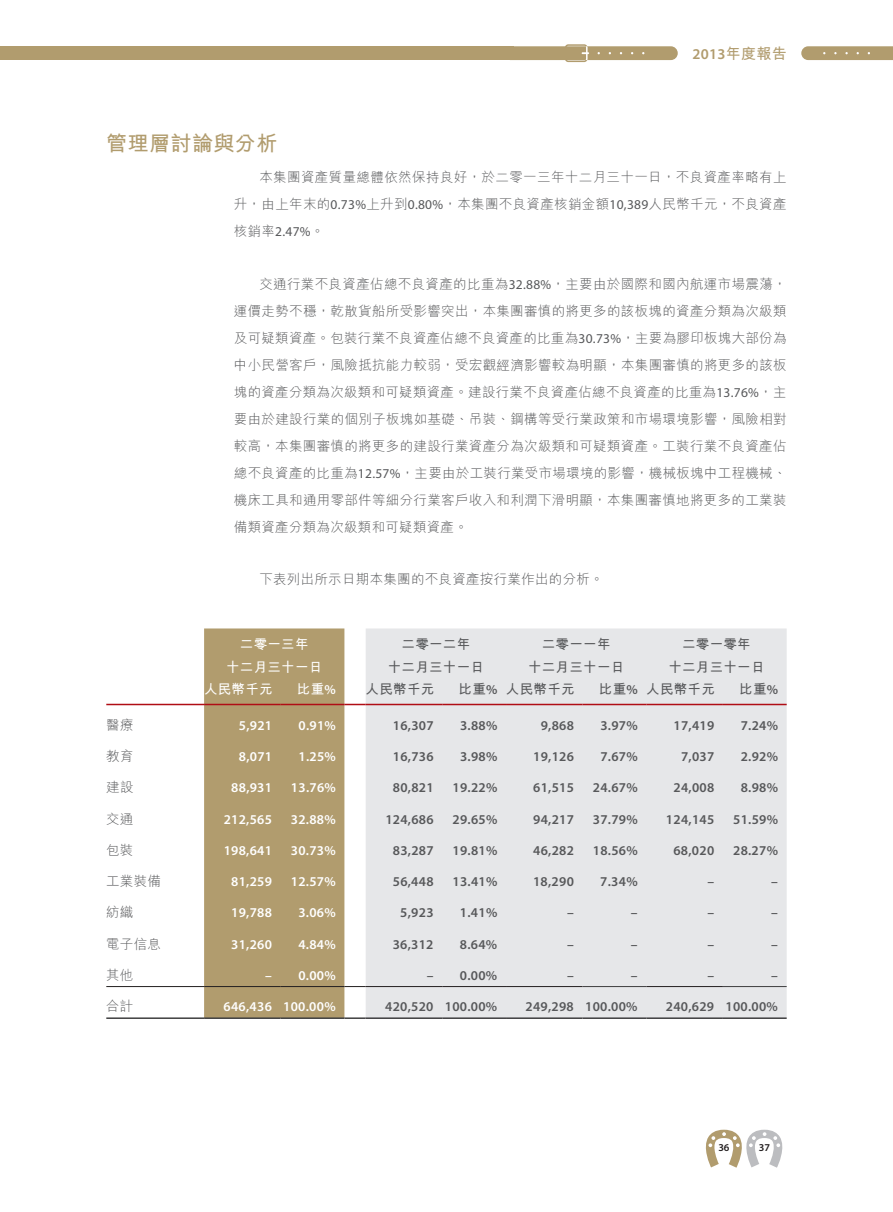
<style>
.page{position:relative;width:893px;height:1212px;background:#fff}
.page>*{position:absolute;margin:0;border:0;box-sizing:border-box;transform-origin:0 0}
.t1{font:700 21px "M Hei HK";letter-spacing:.02em;color:#b19c6e}
.t2{font:600 15px "Myriad Pro";color:#b19c6e}
.t3{font:300 13.5px/27px "M Hei HK";letter-spacing:.025em;color:#57585a;text-align:right}
.t4{font:600 13.5px "Myriad Pro";letter-spacing:.02em;color:#57585a}
.t5{font:600 13.5px "Myriad Pro";letter-spacing:.02em;color:#fff}
.t6{font:700 13.5px/22.5px "M Hei HK";letter-spacing:.02em;color:#57585a;text-align:center}
.t7{font:700 13.5px/22.5px "M Hei HK";letter-spacing:.02em;color:#fff;text-align:center}
.t8{font:13.5px "Myriad Pro";color:#57585a}
.t9{font:600 10.5px "Myriad Pro";color:#231f20}
.s1{font-family:"M Hei HK";font-weight:700}
.s2{font-family:"Myriad Pro";font-weight:400}
.s3{font-family:"M Hei HK";font-weight:300}
.s4{font-family:"Myriad Pro";font-weight:600}
</style>
<div class="page">
<svg style="left:705px;top:1130px;width:78px;height:38px"></svg>
<div style="left:0;top:46px;width:514px;height:14px;background:#b19c6e"></div>
<svg style="left:801px;top:46px;width:92px;height:14px"></svg>
<svg style="left:510px;top:44px;width:168px;height:18px"></svg>
<div style="left:204px;top:628px;width:140px;height:389px;background:#b19c6e"></div>
<div style="left:366px;top:628px;width:421px;height:389px;background:#e6e7e9"></div>
<hr style="left:106px;top:704px;width:98px;height:1px;background:#b00d15">
<hr style="left:204px;top:704px;width:77px;height:1px;background:#b00d15">
<hr style="left:281px;top:704px;width:63px;height:1px;background:#b00d15">
<svg style="left:344px;top:704px;width:22px;height:1px"></svg>
<hr style="left:366px;top:704px;width:76px;height:1px;background:#b00d15">
<hr style="left:442px;top:704px;width:64px;height:1px;background:#b00d15">
<hr style="left:506px;top:704px;width:77px;height:1px;background:#b00d15">
<hr style="left:583px;top:704px;width:63px;height:1px;background:#b00d15">
<hr style="left:646px;top:704px;width:77px;height:1px;background:#b00d15">
<hr style="left:723px;top:704px;width:64px;height:1px;background:#b00d15">
<hr style="left:106px;top:986px;width:98px;height:1px;background:#231f20">
<hr style="left:204px;top:986px;width:77px;height:1px;background:#231f20">
<hr style="left:281px;top:986px;width:63px;height:1px;background:#231f20">
<svg style="left:344px;top:986px;width:22px;height:1px"></svg>
<hr style="left:366px;top:986px;width:76px;height:1px;background:#231f20">
<hr style="left:442px;top:986px;width:64px;height:1px;background:#231f20">
<hr style="left:506px;top:986px;width:77px;height:1px;background:#231f20">
<hr style="left:646px;top:986px;width:77px;height:1px;background:#231f20">
<hr style="left:583px;top:986px;width:63px;height:1px;background:#3e3e3f">
<hr style="left:723px;top:986px;width:64px;height:1px;background:#3e3e3f">
<hr style="left:106px;top:1017px;width:98px;height:2px;background:#3e3e3f">
<hr style="left:204px;top:1017px;width:77px;height:2px;background:#3e3e3f">
<hr style="left:281px;top:1017px;width:63px;height:2px;background:#3e3e3f">
<hr style="left:344px;top:1017px;width:22px;height:2px;background:#3e3e3f">
<hr style="left:366px;top:1017px;width:76px;height:2px;background:#3e3e3f">
<hr style="left:442px;top:1017px;width:64px;height:2px;background:#3e3e3f">
<hr style="left:506px;top:1017px;width:77px;height:2px;background:#3e3e3f">
<hr style="left:583px;top:1017px;width:63px;height:2px;background:#3e3e3f">
<hr style="left:646px;top:1017px;width:77px;height:2px;background:#3e3e3f">
<hr style="left:723px;top:1017px;width:64px;height:2px;background:#3e3e3f">
<h1 class="t1" style="left:106px;top:128px;width:173px">管理層討論與分析</h1>
<p class="t2" style="left:692px;top:44px;width:96px">2013<span class="s1">年度報告</span></p>
<p class="t3" style="left:234px;top:163px;width:554px">本集團資產質量總體依然保持良好，於二零一三年十二月三十一日，不良資產率略有上<br>升，由上年末的<span class="s2">0.73%</span>上升到<span class="s2">0.80%</span>，本集團不良資產核銷金額<span class="s2">10,389</span>人民幣千元，不良資產</p>
<p class="t8" style="left:234px;top:223px;width:92px"><span class="s3">核銷率</span>2.47%<span class="s3">。</span></p>
<p class="t3" style="left:234px;top:270px;width:554px;text-align:justify;text-indent:26px">交通行業不良資產佔總不良資產的比重為<span class="s2">32.88%</span>，主要由於國際和國內航運市場震蕩，運價走勢不穩，乾散貨船所受影響突出，本集團審慎的將更多的該板塊的資產分類為次級類及可疑類資產。包裝行業不良資產佔總不良資產的比重為<span class="s2">30.73%</span>，主要為膠印板塊大部份為中小民營客戶，風險抵抗能力較弱，受宏觀經濟影響較為明顯，本集團審慎的將更多的該板塊的資產分類為次級類和可疑類資產。建設行業不良資產佔總不良資產的比重為<span class="s2">13.76%</span>，主要由於建設行業的個別子板塊如基礎、吊裝、鋼構等受行業政策和市場環境影響，風險相對較高，本集團審慎的將更多的建設行業資產分為次級類和可疑類資產。工裝行業不良資產佔總不良資產的比重為<span class="s2">12.57%</span>，主要由於工裝行業受市場環境的影響，機械板塊中工程機械、機床工具和通用零部件等細分行業客戶收入和利潤下滑明顯，本集團審慎地將更多的工業裝備類資產分類為次級類和可疑類資產。</p>
<p class="t3" style="left:259px;top:565px;width:346px">下表列出所示日期本集團的不良資產按行業作出的分析。</p>
<p class="t7" style="left:226px;top:632px;width:98px">二零一三年<br>十二月三十一日</p>
<p class="t6" style="left:388px;top:632px;width:98px">二零一二年<br>十二月三十一日</p>
<p class="t6" style="left:528px;top:632px;width:98px">二零一一年<br>十二月三十一日</p>
<p class="t6" style="left:668px;top:632px;width:98px">二零一零年<br>十二月三十一日</p>
<p class="t7" style="left:204px;top:677px;width:70px">人民幣千元</p>
<p class="t7" style="left:297px;top:677px;width:40px">比重<span class="s4">%</span></p>
<p class="t6" style="left:366px;top:677px;width:70px">人民幣千元</p>
<p class="t6" style="left:459px;top:677px;width:118px">比重<span class="s4">%</span> 人民幣千元</p>
<p class="t6" style="left:599px;top:677px;width:118px">比重<span class="s4">%</span> 人民幣千元</p>
<p class="t6" style="left:739px;top:677px;width:40px">比重<span class="s4">%</span></p>
<p class="t3" style="left:106px;top:711px;width:29px">醫療</p>
<p class="t5" style="left:239px;top:717px;width:35px">5,921</p>
<p class="t5" style="left:298px;top:717px;width:39px">0.91%</p>
<p class="t4" style="left:393px;top:717px;width:42px">16,307</p>
<p class="t4" style="left:460px;top:717px;width:39px">3.88%</p>
<p class="t4" style="left:541px;top:717px;width:35px">9,868</p>
<p class="t4" style="left:600px;top:717px;width:39px">3.97%</p>
<p class="t4" style="left:673px;top:717px;width:42px">17,419</p>
<p class="t4" style="left:741px;top:717px;width:39px">7.24%</p>
<p class="t3" style="left:106px;top:742px;width:29px">教育</p>
<p class="t5" style="left:239px;top:748px;width:35px">8,071</p>
<p class="t5" style="left:298px;top:748px;width:39px">1.25%</p>
<p class="t4" style="left:393px;top:748px;width:42px">16,736</p>
<p class="t4" style="left:460px;top:748px;width:39px">3.98%</p>
<p class="t4" style="left:533px;top:748px;width:42px">19,126</p>
<p class="t4" style="left:600px;top:748px;width:39px">7.67%</p>
<p class="t4" style="left:681px;top:748px;width:35px">7,037</p>
<p class="t4" style="left:741px;top:748px;width:39px">2.92%</p>
<p class="t3" style="left:106px;top:773px;width:29px">建設</p>
<p class="t5" style="left:231px;top:779px;width:42px">88,931</p>
<p class="t5" style="left:291px;top:779px;width:46px">13.76%</p>
<p class="t4" style="left:393px;top:779px;width:42px">80,821</p>
<p class="t4" style="left:453px;top:779px;width:46px">19.22%</p>
<p class="t4" style="left:533px;top:779px;width:42px">61,515</p>
<p class="t4" style="left:593px;top:779px;width:46px">24.67%</p>
<p class="t4" style="left:673px;top:779px;width:42px">24,008</p>
<p class="t4" style="left:741px;top:779px;width:39px">8.98%</p>
<p class="t3" style="left:106px;top:804px;width:29px">交通</p>
<p class="t5" style="left:224px;top:810px;width:50px">212,565</p>
<p class="t5" style="left:291px;top:810px;width:46px">32.88%</p>
<p class="t4" style="left:385px;top:810px;width:50px">124,686</p>
<p class="t4" style="left:452px;top:810px;width:46px">29.65%</p>
<p class="t4" style="left:533px;top:810px;width:42px">94,217</p>
<p class="t4" style="left:593px;top:810px;width:46px">37.79%</p>
<p class="t4" style="left:666px;top:810px;width:50px">124,145</p>
<p class="t4" style="left:733px;top:810px;width:46px">51.59%</p>
<p class="t3" style="left:106px;top:836px;width:29px">包裝</p>
<p class="t5" style="left:224px;top:842px;width:50px">198,641</p>
<p class="t5" style="left:291px;top:842px;width:46px">30.73%</p>
<p class="t4" style="left:393px;top:842px;width:42px">83,287</p>
<p class="t4" style="left:452px;top:842px;width:46px">19.81%</p>
<p class="t4" style="left:533px;top:842px;width:42px">46,282</p>
<p class="t4" style="left:593px;top:842px;width:46px">18.56%</p>
<p class="t4" style="left:673px;top:842px;width:42px">68,020</p>
<p class="t4" style="left:733px;top:842px;width:46px">28.27%</p>
<p class="t3" style="left:106px;top:867px;width:56px">工業裝備</p>
<p class="t5" style="left:231px;top:873px;width:42px">81,259</p>
<p class="t5" style="left:291px;top:873px;width:46px">12.57%</p>
<p class="t4" style="left:393px;top:873px;width:42px">56,448</p>
<p class="t4" style="left:452px;top:873px;width:46px">13.41%</p>
<p class="t4" style="left:533px;top:873px;width:42px">18,290</p>
<p class="t4" style="left:600px;top:873px;width:39px">7.34%</p>
<p class="t4" style="left:707px;top:873px;width:8px">–</p>
<p class="t4" style="left:771px;top:873px;width:8px">–</p>
<p class="t3" style="left:106px;top:898px;width:29px">紡織</p>
<p class="t5" style="left:231px;top:904px;width:42px">19,788</p>
<p class="t5" style="left:298px;top:904px;width:39px">3.06%</p>
<p class="t4" style="left:400px;top:904px;width:35px">5,923</p>
<p class="t4" style="left:460px;top:904px;width:39px">1.41%</p>
<p class="t4" style="left:567px;top:904px;width:8px">–</p>
<p class="t4" style="left:631px;top:904px;width:8px">–</p>
<p class="t4" style="left:707px;top:904px;width:8px">–</p>
<p class="t4" style="left:771px;top:904px;width:8px">–</p>
<p class="t3" style="left:106px;top:929px;width:56px">電子信息</p>
<p class="t5" style="left:231px;top:935px;width:42px">31,260</p>
<p class="t5" style="left:298px;top:935px;width:39px">4.84%</p>
<p class="t4" style="left:393px;top:935px;width:42px">36,312</p>
<p class="t4" style="left:460px;top:935px;width:39px">8.64%</p>
<p class="t4" style="left:567px;top:935px;width:8px">–</p>
<p class="t4" style="left:631px;top:935px;width:8px">–</p>
<p class="t4" style="left:707px;top:935px;width:8px">–</p>
<p class="t4" style="left:771px;top:935px;width:8px">–</p>
<p class="t3" style="left:106px;top:961px;width:29px">其他</p>
<p class="t5" style="left:265px;top:967px;width:72px">– 0.00%</p>
<p class="t4" style="left:427px;top:967px;width:72px">– 0.00%</p>
<p class="t4" style="left:567px;top:967px;width:8px">–</p>
<p class="t4" style="left:631px;top:967px;width:8px">–</p>
<p class="t4" style="left:707px;top:967px;width:8px">–</p>
<p class="t4" style="left:771px;top:967px;width:8px">–</p>
<p class="t3" style="left:106px;top:992px;width:29px">合計</p>
<p class="t5" style="left:224px;top:998px;width:114px">646,436 100.00%</p>
<p class="t4" style="left:385px;top:998px;width:114px">420,520 100.00%</p>
<p class="t4" style="left:525px;top:998px;width:114px">249,298 100.00%</p>
<p class="t4" style="left:666px;top:998px;width:114px">240,629 100.00%</p>
<p class="t9" style="left:718px;top:1141px;width:13px">36</p>
<p class="t9" style="left:759px;top:1141px;width:13px">37</p>
</div>
